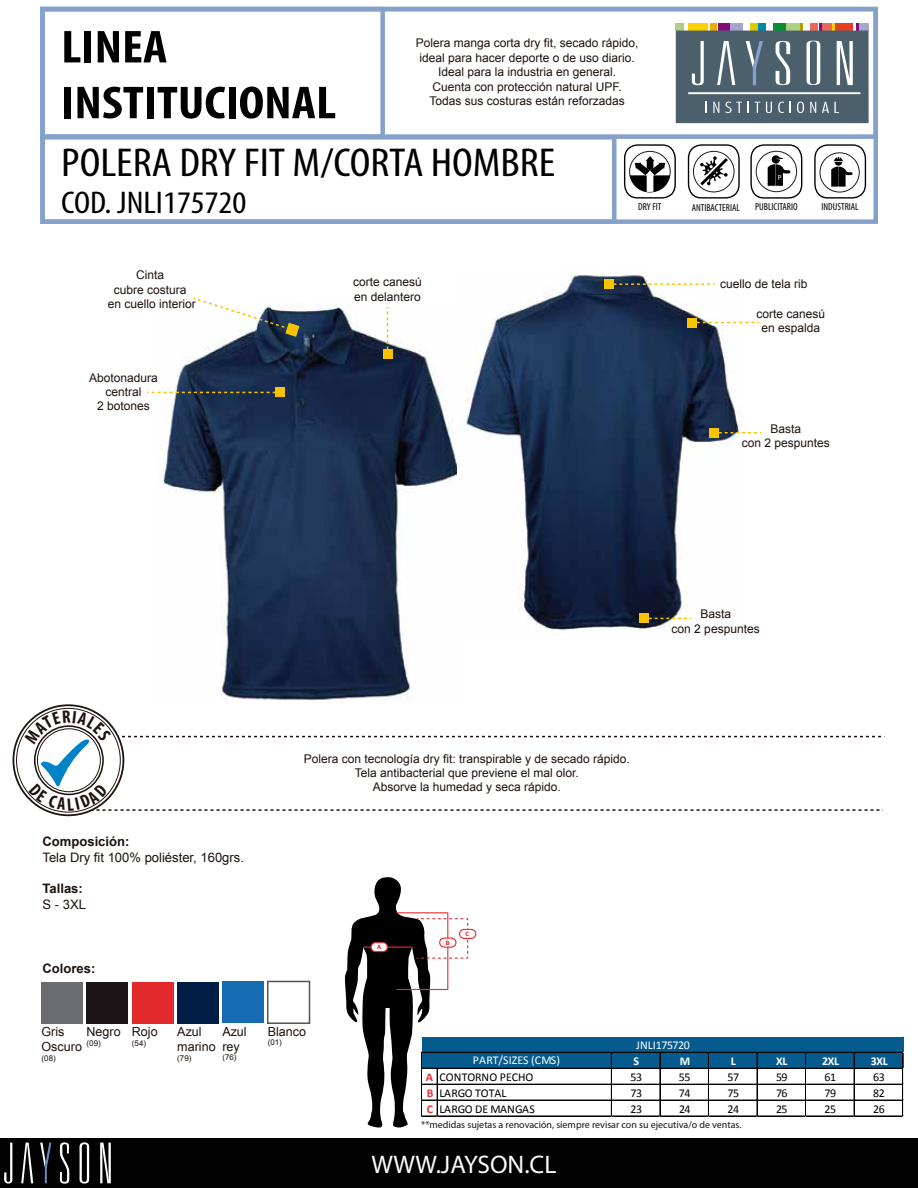
<style>
.page{position:relative;width:918px;height:1188px;background:#fff}
.page>*{position:absolute;margin:0;border:0;box-sizing:border-box;transform-origin:0 0}
.t1{font:700 condensed 46.5px/55.8px "Myriad Pro";color:#010001;scale:1.14 1}
.t2{font:condensed 40.5px "Myriad Pro";color:#010001;scale:1.14 1}
.t3{font:condensed 31.5px "Myriad Pro";color:#010001;scale:1.14 1}
.t4{font:25.5px "Myriad Pro";color:#fdfaf8}
.t5{font:13.05px "Arial";color:#1e120d}
.t6{font:700 13.05px "Arial";color:#1e120d}
.t7{font:12.6px/15px "Arial";color:#1e120d}
.t8{font:12px/14.4px "Arial";color:#1e120d;text-align:center}
.t9{font:12px "Calibri";letter-spacing:-.02em;color:#020102}
.t10{font:12px "Calibri";letter-spacing:-.005em;color:#fff}
.t11{font:12px "Calibri";color:#020102}
.t12{font:700 12px "Calibri";letter-spacing:-.015em;color:#fff}
.t13{font:12px "Calibri";letter-spacing:-.04em;color:#fff}
.t14{font:condensed 10.2px "Myriad Pro";color:#020102}
.t15{font:10.05px "Myriad Pro";color:#1e120d}
.t16{font:7.95px "Arial";color:#1e120d}
.t17{font:7.35px "Myriad Pro";color:#fffefe}
.t18{font:700 6.3px "Myriad Pro";color:#e13031}
.s1{font-weight:700;color:#e13031}
</style>
<div class="page">
<img style="left:158px;top:304px;width:299px;height:397px">
<img style="left:463px;top:274px;width:282px;height:357px">
<svg style="left:676px;top:23px;width:193px;height:100px"></svg>
<div style="left:0;top:1138px;width:918px;height:50px;background:#030203"></div>
<svg style="left:59px;top:1142px;width:11px;height:42px"></svg>
<svg style="left:79px;top:1142px;width:11px;height:42px"></svg>
<svg style="left:4px;top:1143px;width:9px;height:41px"></svg>
<svg style="left:21px;top:1143px;width:12px;height:40px"></svg>
<svg style="left:40px;top:1143px;width:11px;height:40px"></svg>
<svg style="left:100px;top:1143px;width:11px;height:40px"></svg>
<div style="left:40px;top:7px;width:838px;height:132px;border:4px solid #84a1cb"></div>
<div style="left:40px;top:7px;width:345px;height:132px;border:4px solid #84a1cb"></div>
<div style="left:40px;top:135px;width:576px;height:89px;border:4px solid #84a1cb"></div>
<svg style="left:719px;top:432px;width:42px;height:1px"></svg>
<div style="left:710px;top:428px;width:9px;height:10px;background:#f9c302"></div>
<svg style="left:147px;top:392px;width:128px;height:1px"></svg>
<div style="left:275px;top:388px;width:10px;height:9px;background:#f9c302"></div>
<svg style="left:13px;top:705px;width:110px;height:110px"></svg>
<svg style="left:192px;top:297px;width:107px;height:40px"></svg>
<svg style="left:614px;top:283px;width:100px;height:2px"></svg>
<div style="left:604px;top:279px;width:10px;height:10px;background:#f9c302"></div>
<div style="left:814px;top:144px;width:52px;height:55px;border:1px solid #010001;border-radius:13px"></div>
<svg style="left:831px;top:157px;width:23px;height:30px"></svg>
<div style="left:820px;top:153px;width:39px;height:39px;border:1px solid #1d1c1a;border-radius:50%"></div>
<svg style="left:700px;top:156px;width:28px;height:29px"></svg>
<div style="left:693px;top:151px;width:41px;height:41px;border:1px solid #1d1c1a;border-radius:50%"></div>
<div style="left:688px;top:144px;width:52px;height:55px;border:1px solid #010001;border-radius:13px"></div>
<div style="left:629px;top:151px;width:42px;height:41px;border:1px solid #1d1c1a;border-radius:50%"></div>
<div style="left:624px;top:144px;width:52px;height:55px;border:1px solid #010001;border-radius:13px"></div>
<svg style="left:629px;top:156px;width:41px;height:37px"></svg>
<svg style="left:768px;top:155px;width:24px;height:31px"></svg>
<div style="left:756px;top:151px;width:41px;height:41px;border:1px solid #1d1c1a;border-radius:50%"></div>
<div style="left:750px;top:144px;width:52px;height:55px;border:1px solid #010001;border-radius:13px"></div>
<div style="left:87px;top:982px;width:41px;height:41px;background:#1d1618"></div>
<div style="left:42px;top:982px;width:41px;height:41px;background:#6c6d70"></div>
<div style="left:132px;top:982px;width:42px;height:41px;background:#e1282a"></div>
<div style="left:177px;top:982px;width:42px;height:41px;background:#001e45"></div>
<div style="left:222px;top:981px;width:42px;height:42px;background:#166aaf"></div>
<div style="left:267px;top:981px;width:43px;height:43px;border:2px solid #545454"></div>
<svg style="left:697px;top:322px;width:62px;height:1px"></svg>
<div style="left:687px;top:318px;width:10px;height:9px;background:#f9c302"></div>
<svg style="left:649px;top:618px;width:42px;height:1px"></svg>
<div style="left:640px;top:614px;width:9px;height:9px;background:#f9c302"></div>
<svg style="left:387px;top:307px;width:1px;height:42px"></svg>
<div style="left:383px;top:349px;width:9px;height:10px;background:#f9c302"></div>
<div style="left:460px;top:929px;width:16px;height:9px;background:#fdf7f8;border-radius:4px"></div>
<div style="left:459px;top:929px;width:17px;height:10px;border:1px solid #e12e30;border-radius:4px"></div>
<div style="left:422px;top:1037px;width:481px;height:32px;background:#065b8e"></div>
<hr style="left:422px;top:1052px;width:481px;height:1px;background:#020102">
<hr style="left:422px;top:1068px;width:481px;height:1px;background:#020102">
<hr style="left:422px;top:1084px;width:481px;height:1px;background:#020102">
<hr style="left:422px;top:1100px;width:481px;height:1px;background:#020102">
<hr style="left:611px;top:1053px;width:1px;height:64px;background:#020102">
<hr style="left:660px;top:1053px;width:1px;height:64px;background:#020102">
<hr style="left:708px;top:1053px;width:1px;height:64px;background:#020102">
<hr style="left:757px;top:1053px;width:1px;height:64px;background:#020102">
<hr style="left:805px;top:1053px;width:1px;height:64px;background:#020102">
<hr style="left:806px;top:1053px;width:1px;height:64px;background:#020102">
<hr style="left:854px;top:1053px;width:1px;height:64px;background:#020102">
<hr style="left:422px;top:1116px;width:481px;height:1px;background:#020102">
<hr style="left:902px;top:1053px;width:1px;height:64px;background:#020102">
<hr style="left:903px;top:1053px;width:1px;height:64px;background:#020102">
<svg style="left:345px;top:877px;width:123px;height:251px"></svg>
<svg style="left:24px;top:710px;width:859px;height:101px"></svg>
<h1 class="t1" style="left:61px;top:18px;width:243px">LINEA<br>INSTITUCIONAL</h1>
<p class="t8" style="left:416px;top:36px;width:224px">Polera manga corta dry fit, secado rápido, ideal para hacer deporte o de uso diario.<br>Ideal para la industria en general.<br>Cuenta con protección natural UPF.<br>Todas sus costuras están reforzadas</p>
<h2 class="t2" style="left:61px;top:138px;width:435px">POLERA DRY FIT M/CORTA HOMBRE</h2>
<h3 class="t3" style="left:61px;top:184px;width:164px">COD. JNLI175720</h3>
<p class="t17" style="left:778px;top:173px;width:5px">P</p>
<p class="t14" style="left:755px;top:200px;width:44px">PUBLICITARIO</p>
<p class="t14" style="left:638px;top:201px;width:25px">DRY FIT</p>
<p class="t14" style="left:692px;top:201px;width:50px">ANTIBACTERIAL</p>
<p class="t14" style="left:822px;top:201px;width:39px">INDUSTRIAL</p>
<p class="t8" style="left:108px;top:268px;width:90px">Cinta<br>cubre costura en cuello interior</p>
<p class="t8" style="left:720px;top:276px;width:89px">cuello de tela rib</p>
<p class="t8" style="left:353px;top:275px;width:70px;text-align:left">corte canesú en delantero</p>
<p class="t8" style="left:756px;top:306px;width:70px">corte canesú en espalda</p>
<p class="t8" style="left:89px;top:370px;width:70px">Abotonadura central<br>2 botones</p>
<p class="t8" style="left:742px;top:421px;width:90px">Basta<br>con 2 pespuntes</p>
<p class="t8" style="left:672px;top:607px;width:90px">Basta<br>con 2 pespuntes</p>
<p class="t8" style="left:304px;top:751px;width:328px">Polera con tecnología dry fit: transpirable y de secado rápido.<br>Tela antibacterial que previene el mal olor.<br>Absorve la humedad y seca rápido.</p>
<p class="t6" style="left:42px;top:833px;width:88px">Composición:</p>
<p class="t5" style="left:42px;top:849px;width:203px">Tela Dry fit 100% poliéster, 160grs.</p>
<p class="t6" style="left:42px;top:880px;width:42px">Tallas:</p>
<p class="t5" style="left:42px;top:896px;width:45px">S - 3XL</p>
<p class="t18" style="left:466px;top:930px;width:5px">C</p>
<p class="t18" style="left:377px;top:943px;width:6px">A</p>
<p class="t18" style="left:446px;top:938px;width:5px">B</p>
<p class="t6" style="left:42px;top:960px;width:54px">Colores:</p>
<p class="t7" style="left:42px;top:1024px;width:42px">Gris<br>Oscuro</p>
<p class="t16" style="left:42px;top:1053px;width:16px">(08)</p>
<p class="t7" style="left:87px;top:1024px;width:36px">Negro</p>
<p class="t16" style="left:87px;top:1038px;width:16px">(09)</p>
<p class="t7" style="left:132px;top:1024px;width:27px">Rojo</p>
<p class="t16" style="left:132px;top:1038px;width:16px">(54)</p>
<p class="t7" style="left:222px;top:1024px;width:26px">Azul rey</p>
<p class="t16" style="left:222px;top:1052px;width:16px">(76)</p>
<p class="t7" style="left:177px;top:1024px;width:40px">Azul marino</p>
<p class="t16" style="left:177px;top:1053px;width:16px">(79)</p>
<p class="t7" style="left:268px;top:1024px;width:40px">Blanco</p>
<p class="t16" style="left:268px;top:1037px;width:16px">(01)</p>
<p class="t10" style="left:473px;top:1053px;width:89px">PART/SIZES (CMS)</p>
<p class="t13" style="left:636px;top:1038px;width:55px">JNLI175720</p>
<p class="t12" style="left:634px;top:1053px;width:7px">S</p>
<p class="t12" style="left:680px;top:1053px;width:12px">M</p>
<p class="t12" style="left:731px;top:1053px;width:7px">L</p>
<p class="t12" style="left:776px;top:1053px;width:13px">XL</p>
<p class="t12" style="left:822px;top:1053px;width:18px">2XL</p>
<p class="t12" style="left:871px;top:1053px;width:18px">3XL</p>
<p class="t11" style="left:426px;top:1069px;width:109px"><span class="s1">A</span> CONTORNO PECHO</p>
<p class="t9" style="left:630px;top:1069px;width:13px">53</p>
<p class="t9" style="left:679px;top:1069px;width:13px">55</p>
<p class="t9" style="left:728px;top:1069px;width:13px">57</p>
<p class="t9" style="left:776px;top:1069px;width:13px">59</p>
<p class="t9" style="left:825px;top:1069px;width:13px">61</p>
<p class="t9" style="left:873px;top:1069px;width:13px">63</p>
<p class="t9" style="left:427px;top:1085px;width:81px"><span class="s1">B</span> LARGO TOTAL</p>
<p class="t9" style="left:630px;top:1085px;width:13px">73</p>
<p class="t9" style="left:679px;top:1085px;width:13px">74</p>
<p class="t9" style="left:728px;top:1085px;width:13px">75</p>
<p class="t9" style="left:776px;top:1085px;width:13px">76</p>
<p class="t9" style="left:825px;top:1085px;width:13px">79</p>
<p class="t9" style="left:873px;top:1085px;width:13px">82</p>
<p class="t9" style="left:427px;top:1101px;width:110px"><span class="s1">C</span> LARGO DE MANGAS</p>
<p class="t9" style="left:630px;top:1101px;width:13px">23</p>
<p class="t9" style="left:679px;top:1101px;width:13px">24</p>
<p class="t9" style="left:728px;top:1101px;width:13px">24</p>
<p class="t9" style="left:776px;top:1101px;width:13px">25</p>
<p class="t9" style="left:825px;top:1101px;width:13px">25</p>
<p class="t9" style="left:873px;top:1101px;width:13px">26</p>
<p class="t15" style="left:421px;top:1118px;width:322px">**medidas sujetas a renovación, siempre revisar con su ejecutiva/o de ventas.</p>
<h3 class="t4" style="left:372px;top:1149px;width:186px">WWW.JAYSON.CL</h3>
</div>
